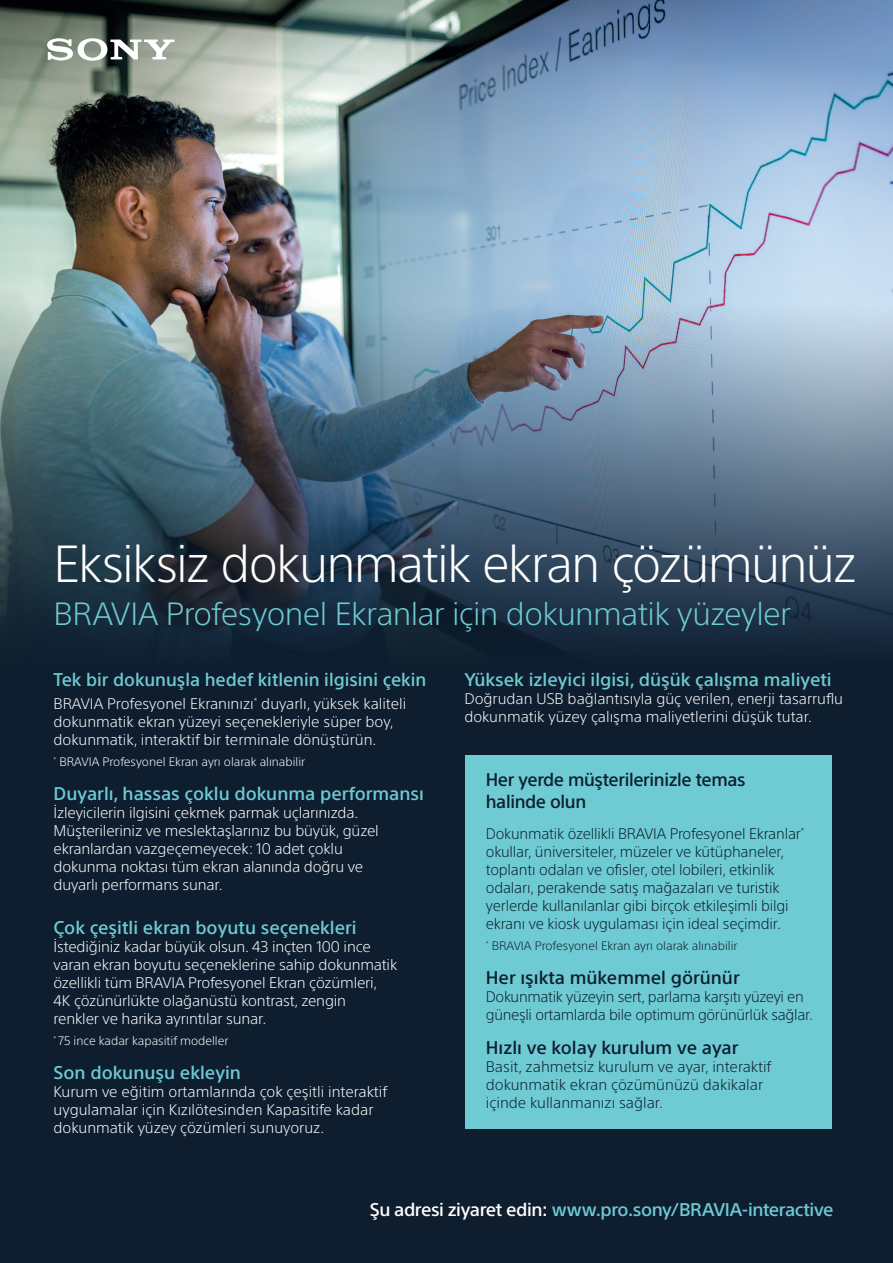
<style>
.page{position:relative;width:893px;height:1263px;background:#fff}
.page>*{position:absolute;margin:0;border:0;box-sizing:border-box;transform-origin:0 0}
.t1{font:300 51px "SST";letter-spacing:-.04em;color:#fff}
.t2{font:300 31.5px "SST";letter-spacing:-.02em;color:#6ecbd3}
.t3{font:500 18px "SST";color:#6ecbd3}
.t4{font:500 18px "SST";letter-spacing:-.025em;color:#6ecbd3}
.t5{font:500 18px "SST";color:#0e1e2f}
.t6{font:500 18px/21.6px "SST";letter-spacing:-.02em;color:#0e1e2f}
.t7{font:300 15px/18px "SST";letter-spacing:-.01em;color:#fff}
.t8{font:300 15px/18px "SST";letter-spacing:-.01em;color:#0e1e2f}
.t9{font:300 12px "SST";color:#fff}
.t10{font:300 12px "SST";color:#0e1e2f}
.s1{color:#fff}
</style>
<div class="page">
<div style="left:0;top:763px;width:893px;height:500px;background:#0e1e2f"></div>
<img style="left:0;top:0;width:893px;height:237px">
<svg style="left:47px;top:38px;width:127px;height:23px"></svg>
<img style="left:0;top:237px;width:893px;height:526px">
<div style="left:465px;top:755px;width:367px;height:373px;background:#6ecbd3"></div>
<h1 class="t1" style="left:54px;top:534px;width:805px">Eksiksiz dokunmatik ekran çözümünüz</h1>
<h2 class="t2" style="left:54px;top:595px;width:739px">BRAVIA Profesyonel Ekranlar için dokunmatik yüzeyler</h2>
<p class="t3" style="left:54px;top:669px;width:374px">Tek bir dokunuşla hedef kitlenin ilgisini çekin</p>
<p class="t7" style="left:54px;top:694px;width:354px">BRAVIA Profesyonel Ekranınızı<sup>*</sup> duyarlı, yüksek kaliteli dokunmatik ekran yüzeyi seçenekleriyle süper boy, dokunmatik, interaktif bir terminale dönüştürün.</p>
<p class="t9" style="left:54px;top:754px;width:253px"><sup>*</sup> BRAVIA Profesyonel Ekran ayrı olarak alınabilir</p>
<p class="t3" style="left:54px;top:783px;width:372px">Duyarlı, hassas çoklu dokunma performansı</p>
<p class="t7" style="left:54px;top:804px;width:327px">İzleyicilerin ilgisini çekmek parmak uçlarınızda.<br>Müşterileriniz ve meslektaşlarınız bu büyük, güzel ekranlardan vazgeçemeyecek: 10 adet çoklu dokunma noktası tüm ekran alanında doğru ve duyarlı performans sunar.</p>
<p class="t3" style="left:54px;top:917px;width:305px">Çok çeşitli ekran boyutu seçenekleri</p>
<p class="t7" style="left:54px;top:937px;width:345px">İstediğiniz kadar büyük olsun. 43 inçten 100 ince varan ekran boyutu seçeneklerine sahip dokunmatik özellikli tüm BRAVIA Profesyonel Ekran çözümleri, 4K çözünürlükte olağanüstü kontrast, zengin<br>renkler ve harika ayrıntılar sunar.</p>
<p class="t9" style="left:54px;top:1034px;width:176px"><sup>*</sup> 75 ince kadar kapasitif modeller</p>
<p class="t3" style="left:54px;top:1062px;width:189px">Son dokunuşu ekleyin</p>
<p class="t7" style="left:54px;top:1083px;width:335px">Kurum ve eğitim ortamlarında çok çeşitli interaktif uygulamalar için Kızılötesinden Kapasitife kadar dokunmatik yüzey çözümleri sunuyoruz.</p>
<p class="t3" style="left:464px;top:669px;width:369px">Yüksek izleyici ilgisi, düşük çalışma maliyeti</p>
<p class="t7" style="left:464px;top:690px;width:380px">Doğrudan USB bağlantısıyla güç verilen, enerji tasarruflu dokunmatik yüzey çalışma maliyetlerini düşük tutar.</p>
<p class="t6" style="left:486px;top:769px;width:261px">Her yerde müşterilerinizle temas halinde olun</p>
<p class="t8" style="left:486px;top:824px;width:320px">Dokunmatik özellikli BRAVIA Profesyonel Ekranlar<sup>* </sup>okullar, üniversiteler, müzeler ve kütüphaneler, toplantı odaları ve ofisler, otel lobileri, etkinlik odaları, perakende satış mağazaları ve turistik yerlerde kullanılanlar gibi birçok etkileşimli bilgi ekranı ve kiosk uygulaması için ideal seçimdir.</p>
<p class="t10" style="left:486px;top:938px;width:253px"><sup>*</sup> BRAVIA Profesyonel Ekran ayrı olarak alınabilir</p>
<p class="t5" style="left:486px;top:967px;width:255px">Her ışıkta mükemmel görünür</p>
<p class="t8" style="left:486px;top:987px;width:329px">Dokunmatik yüzeyin sert, parlama karşıtı yüzeyi en güneşli ortamlarda bile optimum görünürlük sağlar.</p>
<p class="t5" style="left:486px;top:1037px;width:254px">Hızlı ve kolay kurulum ve ayar</p>
<p class="t8" style="left:486px;top:1058px;width:287px">Basit, zahmetsiz kurulum ve ayar, interaktif dokunmatik ekran çözümünüzü dakikalar içinde kullanmanızı sağlar.</p>
<p class="t4" style="left:370px;top:1199px;width:465px"><span class="s1">Şu adresi ziyaret edin:</span> www.pro.sony/BRAVIA-interactive</p>
</div>
